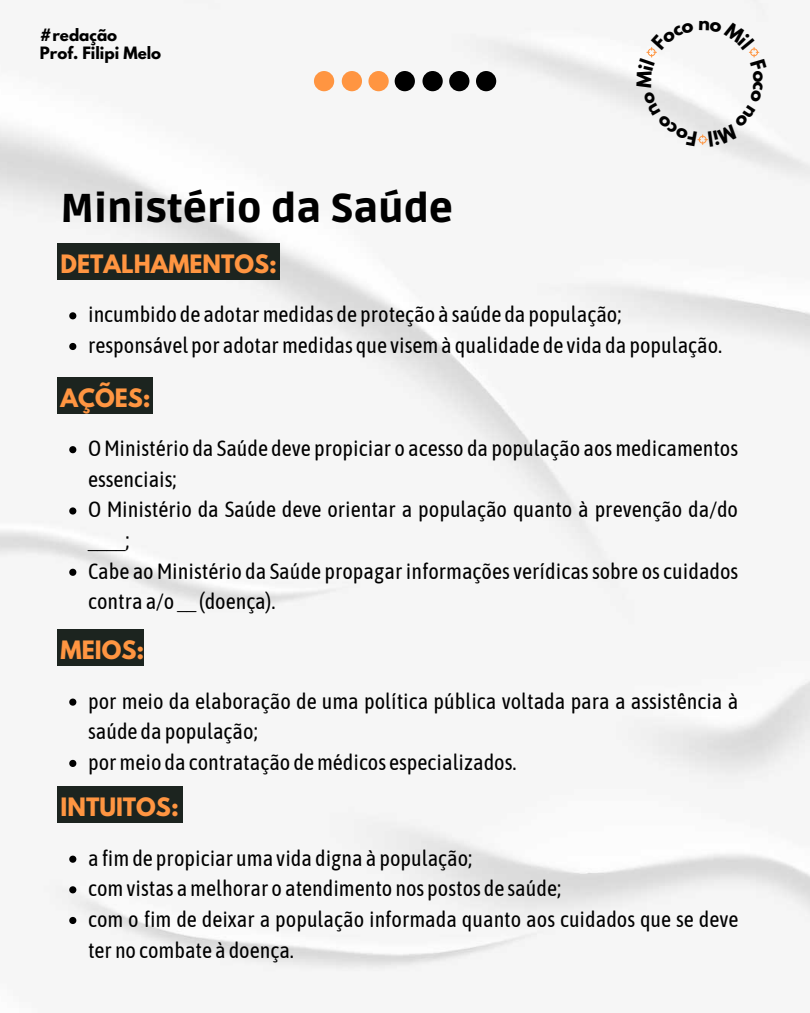
<style>
.page{position:relative;width:810px;height:1013px;background:#fff}
.page>*{position:absolute;margin:0;border:0;box-sizing:border-box;transform-origin:0 0}
.t1{font:900 40px "Ruda";color:#000}
.t2{font:700 22.4px "League Spartan";color:#ff9541}
.t3{font:22px/30.6px "Asap Condensed";color:#000}
.t4{font:700 15.1px "League Spartan";color:#000}
</style>
<div class="page">
<img style="left:0;top:0;width:810px;height:971px">
<svg style="left:69px;top:698px;width:7px;height:7px"></svg>
<svg style="left:69px;top:759px;width:7px;height:8px"></svg>
<div style="left:395px;top:71px;width:20px;height:20px;background:#000;border-radius:50%"></div>
<div style="left:422px;top:71px;width:21px;height:20px;background:#000;border-radius:50%"></div>
<div style="left:449px;top:71px;width:20px;height:20px;background:#000;border-radius:50%"></div>
<div style="left:314px;top:71px;width:20px;height:20px;background:#ff9541;border-radius:50%"></div>
<div style="left:342px;top:71px;width:20px;height:20px;background:#ff9541;border-radius:50%"></div>
<div style="left:368px;top:71px;width:21px;height:20px;background:#ff9541;border-radius:50%"></div>
<div style="left:476px;top:71px;width:20px;height:20px;background:#000;border-radius:50%"></div>
<div style="left:57px;top:244px;width:223px;height:36px;background:#1c241f"></div>
<svg style="left:69px;top:312px;width:7px;height:7px"></svg>
<svg style="left:69px;top:343px;width:7px;height:7px"></svg>
<div style="left:57px;top:377px;width:96px;height:36px;background:#1c241f"></div>
<svg style="left:69px;top:446px;width:7px;height:7px"></svg>
<svg style="left:69px;top:507px;width:7px;height:7px"></svg>
<svg style="left:69px;top:568px;width:7px;height:8px"></svg>
<div style="left:57px;top:630px;width:87px;height:36px;background:#1c241f"></div>
<svg style="left:69px;top:855px;width:7px;height:7px"></svg>
<svg style="left:69px;top:886px;width:7px;height:7px"></svg>
<svg style="left:69px;top:916px;width:7px;height:8px"></svg>
<div style="left:57px;top:787px;width:126px;height:36px;background:#1c241f"></div>
<svg style="left:636px;top:20px;width:131px;height:127px"></svg>
<p class="t4" style="left:40px;top:27px;width:79px">#redação</p>
<p class="t4" style="left:40px;top:46px;width:123px">Prof. Filipi Melo</p>
<p class="t1" style="left:61px;top:185px;width:394px">Ministério da Saúde</p>
<p class="t2" style="left:61px;top:252px;width:218px">DETALHAMENTOS:</p>
<p class="t3" style="left:88px;top:299px;width:535px">incumbido de adotarmedidas de proteção à saúde da população;</p>
<p class="t3" style="left:88px;top:329px;width:636px">responsável por adotarmedidas que visemà qualidade de vida da população.</p>
<p class="t2" style="left:61px;top:386px;width:92px">AÇÕES:</p>
<p class="t3" style="left:88px;top:433px;width:652px">OMinistério da Saúde deve propiciar o acesso da população aos medicamentos essenciais;</p>
<p class="t3" style="left:88px;top:494px;width:651px">O Ministério da Saúde deve orientar a população quanto à prevenção da/do ____;</p>
<p class="t3" style="left:88px;top:555px;width:652px">Cabe aoMinistério da Saúde propagarinformações verídicassobre os cuidados contra a/o __ (doença).</p>
<p class="t2" style="left:61px;top:638px;width:85px">MEIOS:</p>
<p class="t3" style="left:88px;top:685px;width:652px">por meio da elaboração de uma política pública voltada para a assistência à saúde da população;</p>
<p class="t3" style="left:88px;top:746px;width:430px">pormeio da contratação demédicos especializados.</p>
<p class="t2" style="left:61px;top:795px;width:120px">INTUITOS:</p>
<p class="t3" style="left:88px;top:842px;width:386px">a fimde propiciar uma vida digna à população;</p>
<p class="t3" style="left:88px;top:873px;width:475px">comvistas amelhorar o atendimento nos postos de saúde;</p>
<p class="t3" style="left:88px;top:903px;width:652px">com o fim de deixar a população informada quanto aos cuidados que se deve ter no combate à doença.</p>
</div>
